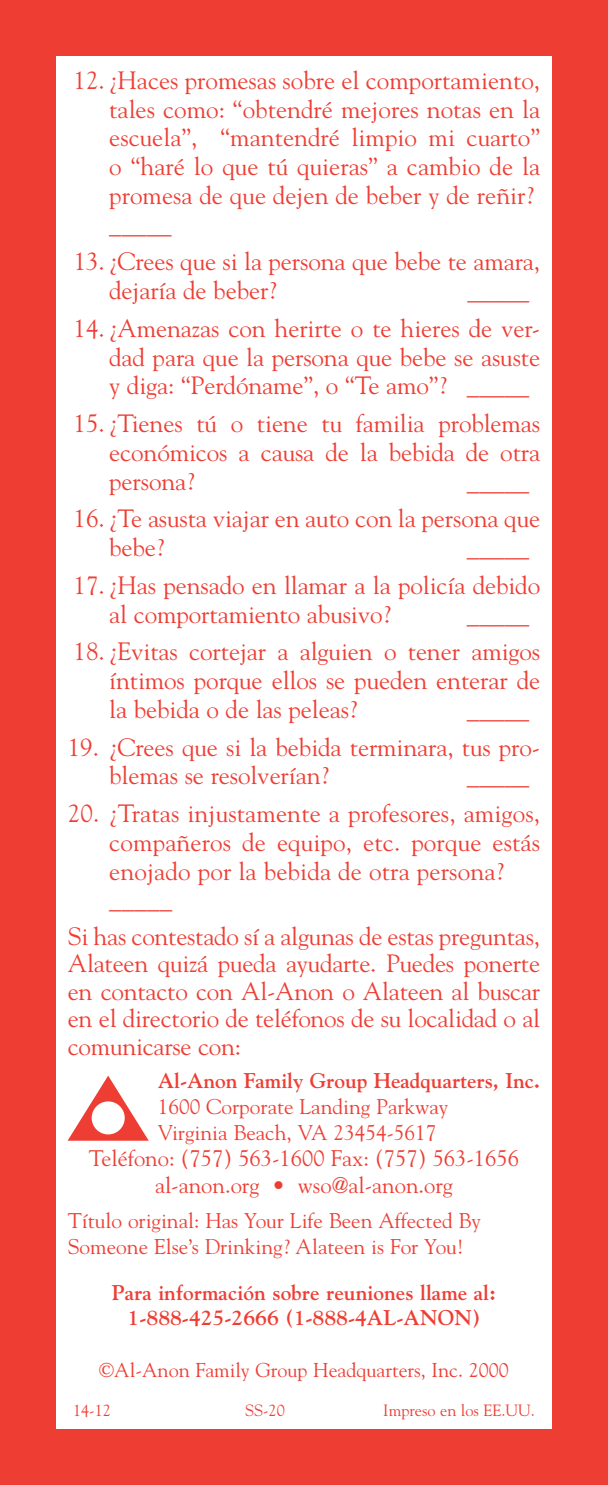
<style>
.page{position:relative;width:608px;height:1485px;background:#ee3e34}
.page>*{position:absolute;margin:0;border:0;box-sizing:border-box;transform-origin:0 0}
.t1{font:25px/28.8px "Goudy";letter-spacing:-.005em;color:#ee3e34}
.t2{font:22.5px/26.2px "Goudy";color:#ee3e34;text-align:center}
.t3{font:21.25px/26.2px "Goudy";color:#ee3e34}
.t4{font:700 21.25px/25.5px "Goudy";color:#ee3e34;text-align:center}
.t5{font:20px "Goudy";color:#ee3e34}
.t6{font:16.25px "Goudy";color:#ee3e34}
</style>
<div class="page">
<div style="left:56px;top:56px;width:495px;height:1373px;background:#fff"></div>
<svg style="left:68px;top:1076px;width:81px;height:65px"></svg>
<p class="t1" style="left:109px;top:65px;width:432px;text-indent:-36px">12. ¿Haces promesas sobre el comportamiento, tales como: “obtendré mejores notas en la escuela”, “mantendré limpio mi cuarto” o “haré lo que tú quieras” a cambio de la promesa de que dejen de beber y de reñir? _____</p>
<p class="t1" style="left:109px;top:246px;width:432px;text-indent:-35px">13. ¿Crees que si la persona que bebe te amara, dejaría de beber?</p>
<p class="t1" style="left:467px;top:275px;width:64px">_____</p>
<p class="t1" style="left:109px;top:313px;width:432px;text-align:justify;text-indent:-36px">14. ¿Amenazas con herirte o te hieres de ver&shy;dad para que la persona que bebe se asuste y diga: “Perdóname”, o “Te amo”? _____</p>
<p class="t1" style="left:109px;top:408px;width:432px;text-align:justify;text-indent:-36px">15. ¿Tienes tú o tiene tu familia problemas económicos a causa de la bebida de otra persona?</p>
<p class="t1" style="left:466px;top:466px;width:64px">_____</p>
<p class="t1" style="left:109px;top:503px;width:432px;text-indent:-36px">16. ¿Te asusta viajar en auto con la persona que bebe?</p>
<p class="t1" style="left:466px;top:532px;width:64px">_____</p>
<p class="t1" style="left:109px;top:570px;width:432px;text-indent:-36px">17. ¿Has pensado en llamar a la policía debido al comportamiento abusivo?</p>
<p class="t1" style="left:467px;top:599px;width:64px">_____</p>
<p class="t1" style="left:109px;top:636px;width:432px;text-align:justify;text-indent:-36px">18. ¿Evitas cortejar a alguien o tener amigos íntimos porque ellos se pueden enterar de la bebida o de las peleas?</p>
<p class="t1" style="left:467px;top:694px;width:64px">_____</p>
<p class="t1" style="left:109px;top:732px;width:432px;text-indent:-41px">19. ¿Crees que si la bebida terminara, tus pro&shy;blemas se resolverían?</p>
<p class="t1" style="left:467px;top:760px;width:64px">_____</p>
<p class="t1" style="left:109px;top:798px;width:432px;text-indent:-41px">20. ¿Tratas injustamente a profesores, amigos, compañeros de equipo, etc. porque estás enojado por la bebida de otra persona? _____</p>
<p class="t1" style="left:68px;top:922px;width:474px;line-height:27.5px;text-align:justify">Si has contestado sí a algunas de estas preguntas, Alateen quizá pueda ayudarte. Puedes ponerte en contacto con Al-Anon o Alateen al buscar en el directorio de teléfonos de su localidad o al comunicarse con:</p>
<p class="t4" style="left:158px;top:1067px;width:383px">Al-Anon Family Group Headquarters, Inc.</p>
<p class="t3" style="left:158px;top:1093px;width:292px">1600 Corporate Landing Parkway<br>Virginia Beach, VA 23454-5617</p>
<p class="t2" style="left:89px;top:1145px;width:431px">Teléfono: (757) 563-1600 Fax: (757) 563-1656 al-anon.org • wso@al-anon.org</p>
<p class="t3" style="left:68px;top:1207px;width:414px">Título original: Has Your Life Been Affected By<br>Someone Else’s Drinking? Alateen is For You!</p>
<p class="t4" style="left:112px;top:1279px;width:386px">Para información sobre reuniones llame al:<br>1-888-425-2666 (1-888-4AL-ANON)</p>
<p class="t5" style="left:99px;top:1358px;width:411px">©Al-Anon Family Group Headquarters, Inc. 2000</p>
<p class="t6" style="left:73px;top:1400px;width:39px">14-12</p>
<p class="t6" style="left:245px;top:1400px;width:41px">SS-20</p>
<p class="t6" style="left:383px;top:1400px;width:153px">Impreso en los EE.UU.</p>
</div>
